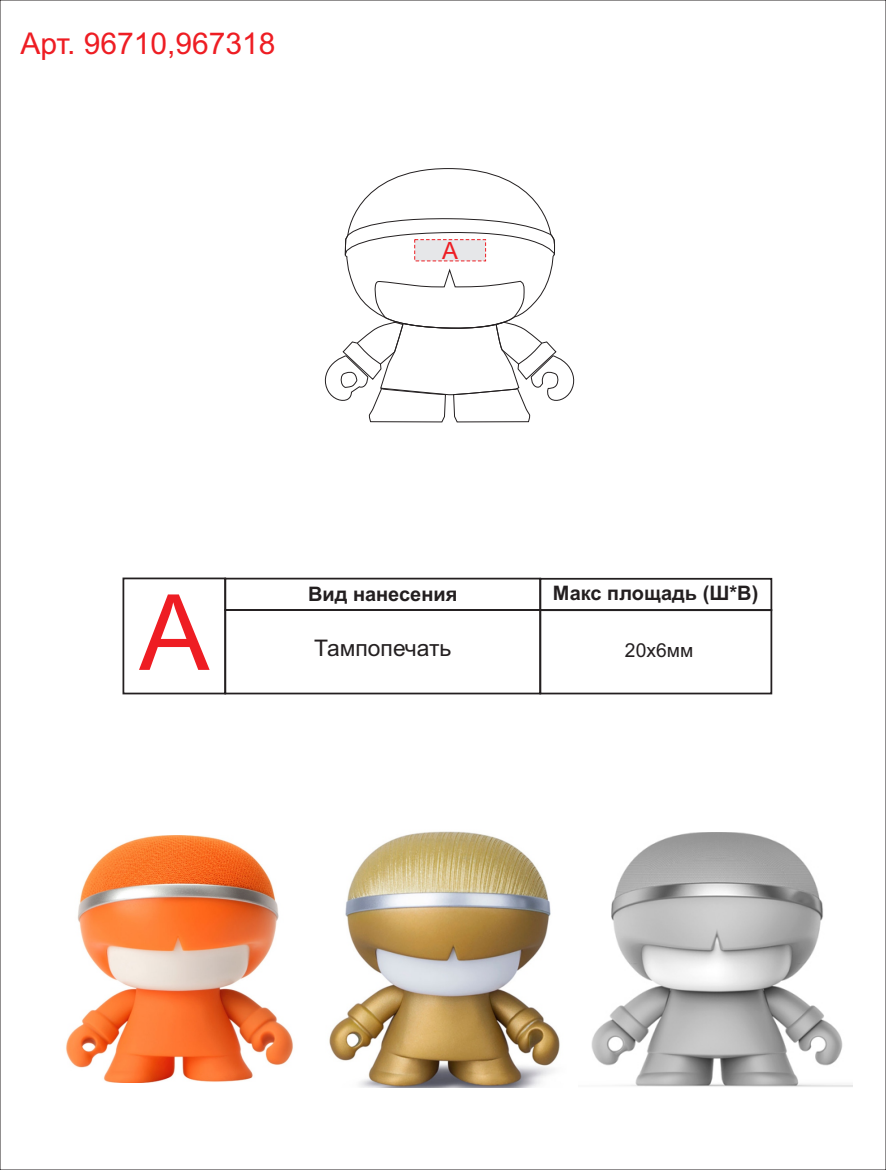
<style>
.page{position:relative;width:886px;height:1170px;background:#fff}
.page>*{position:absolute;margin:0;border:0;box-sizing:border-box;transform-origin:0 0}
.t1{font:105.25px "Arial";color:#ee1d23}
.t2{font:30px "Arial";color:#ee1d23}
.t3{font:23.75px "Arial";color:#ee1d23}
.t4{font:22.88px "Arial";color:#231f20}
.t5{font:700 20px "Arial";color:#231f20}
.t6{font:19.25px "Arial";color:#231f20}
</style>
<div class="page">
<img style="left:591px;top:832px;width:262px;height:255px">
<img style="left:329px;top:831px;width:231px;height:256px">
<img style="left:66px;top:835px;width:227px;height:247px">
<div style="left:224px;top:577px;width:317px;height:34px;border:2px solid #231f20"></div>
<div style="left:539px;top:578px;width:233px;height:33px;border:2px solid #231f20"></div>
<div style="left:122px;top:577px;width:104px;height:117px;border:2px solid #231f20"></div>
<div style="left:224px;top:609px;width:317px;height:85px;border:2px solid #231f20"></div>
<div style="left:539px;top:609px;width:233px;height:85px;border:2px solid #231f20"></div>
<svg style="left:324px;top:168px;width:251px;height:254px"></svg>
<h2 class="t2" style="left:21px;top:32px;width:256px">Арт. 96710,967318</h2>
<p class="t3" style="left:442px;top:241px;width:17px">А</p>
<h1 class="t1" style="left:139px;top:593px;width:72px">А</h1>
<p class="t5" style="left:308px;top:586px;width:151px">Вид нанесения</p>
<p class="t5" style="left:553px;top:585px;width:207px">Макс площадь (Ш*В)</p>
<p class="t4" style="left:314px;top:639px;width:139px">Тампопечать</p>
<p class="t6" style="left:625px;top:643px;width:70px">20х6мм</p>
</div>
